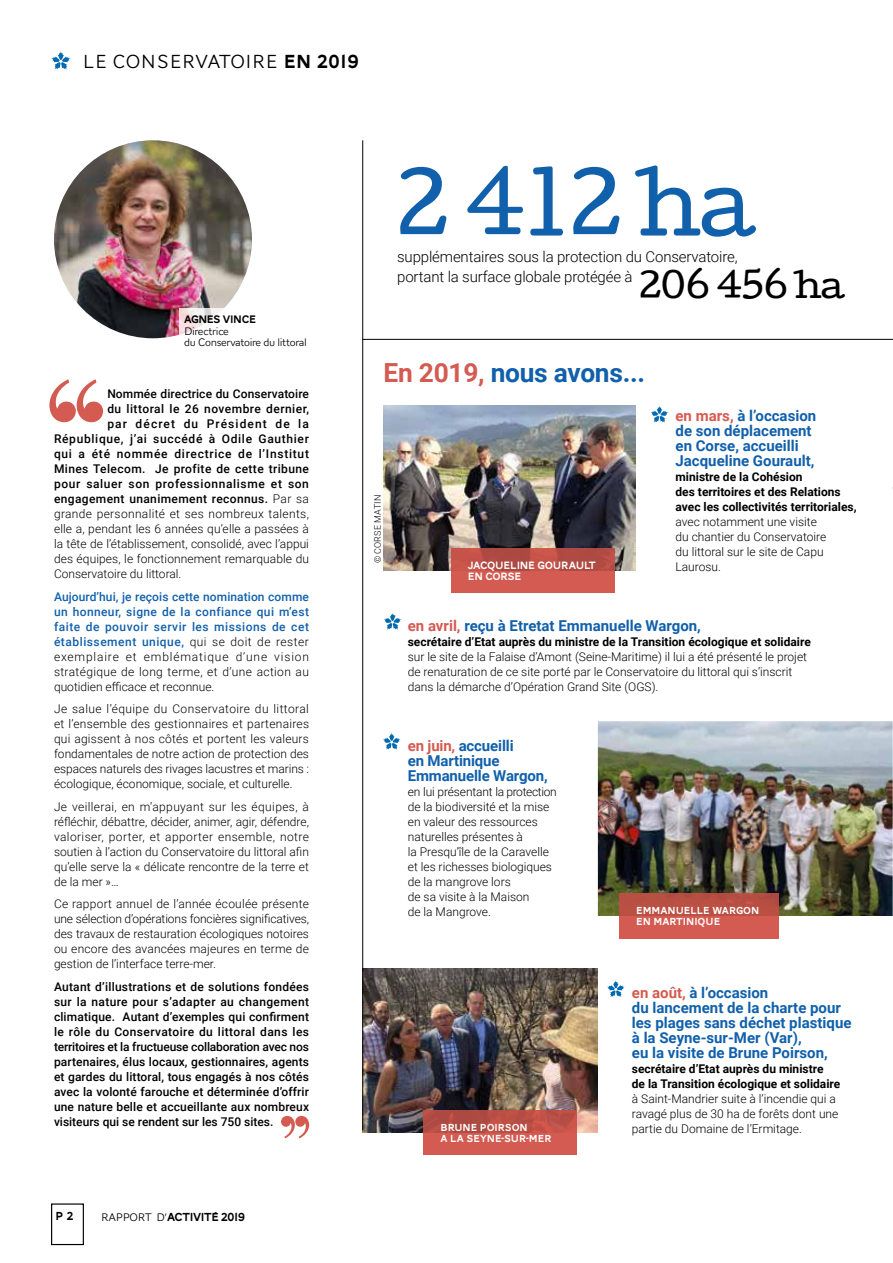
<style>
.page{position:relative;width:893px;height:1263px;background:#fff}
.page>*{position:absolute;margin:0;border:0;box-sizing:border-box;transform-origin:0 0}
.t1{font:82.5px "Cutive";color:#1160ab;scale:1.05 1}
.t2{font:33.6px "Cutive";letter-spacing:-.03em;color:#000;scale:1.1 1}
.t3{font:700 26.25px "Roboto";letter-spacing:-.01em;color:#1160ab}
.t4{font:300 19.5px "AW Conqueror Sans";letter-spacing:.02em;color:#000}
.t5{font:700 15px/15px "Roboto";color:#1160ab}
.t6{font:300 15px/19.5px "Roboto";letter-spacing:-.01em;color:#000}
.t7{font:300 12px/15px "Roboto";color:#000}
.t8{font:500 12px/15px "Roboto";letter-spacing:.035em;color:#000;text-align:justify}
.t9{font:500 12px/15px "Roboto";letter-spacing:.045em;color:#1160ab;text-align:justify}
.t10{font:700 12px/15px "Roboto";color:#000}
.t11{font:300 12px "Roboto";letter-spacing:.03em;color:#000}
.t12{font:500 12px "Roboto";letter-spacing:.055em;color:#000}
.t13{font:500 12px "Roboto";letter-spacing:.06em;color:#000}
.t14{font:500 12px "Roboto";letter-spacing:.01em;color:#000}
.t15{font:500 12px "Roboto";letter-spacing:.09em;color:#000}
.t16{font:12px "AW Conqueror Carved One";letter-spacing:-.03em;color:#000}
.t17{font:300 11.25px/11.2px "AW Conqueror Sans";letter-spacing:-.03em;color:#000}
.t18{font:11.25px "AW Conqueror Carved One";letter-spacing:-.03em;color:#000}
.t19{font:10.95px/10.9px "AW Conqueror Carved One";letter-spacing:-.02em;color:#fff}
.t20{font:10.5px/10.9px "AW Conqueror Carved One";color:#fff}
.t21{font:300 9px "Roboto";letter-spacing:.025em;color:#000}
.s1{font-family:"AW Conqueror Carved One";font-weight:400}
.s2{font-weight:300}
.s3{font-weight:300;color:#000}
.s4{font-family:"AW Conqueror Sans";font-weight:300;font-size:11.25px}
.s5{color:#d45b51}
</style>
<div class="page">
<img style="left:383px;top:406px;width:252px;height:165px">
<img style="left:363px;top:968px;width:235px;height:164px">
<div style="left:51px;top:1203px;width:33px;height:42px;border:1px solid #000"></div>
<svg style="left:281px;top:1116px;width:28px;height:22px"></svg>
<hr style="left:362px;top:339px;width:531px;height:1px;background:#000">
<img style="left:54px;top:140px;width:198px;height:198px;border-radius:99px">
<div style="left:179px;top:308px;width:141px;height:60px;background:#fff"></div>
<svg style="left:49px;top:379px;width:54px;height:43px"></svg>
<svg style="left:51px;top:51px;width:20px;height:19px"></svg>
<svg style="left:650px;top:406px;width:18px;height:17px"></svg>
<svg style="left:383px;top:733px;width:18px;height:17px"></svg>
<svg style="left:384px;top:613px;width:18px;height:17px"></svg>
<svg style="left:423px;top:1110px;width:154px;height:45px;background:#c6544b"></svg>
<svg style="left:451px;top:548px;width:163px;height:45px;background:#c5544b"></svg>
<svg style="left:607px;top:980px;width:18px;height:17px"></svg>
<img style="left:598px;top:721px;width:295px;height:195px">
<div style="left:619px;top:893px;width:160px;height:45px;background:linear-gradient(to bottom,#af4b3f,#dc5f55)"></div>
<hr style="left:362px;top:140px;width:1px;height:990px;background:#000">
<h3 class="t4" style="left:83px;top:45px;width:278px">LE CONSERVATOIRE <span class="s1">EN 2019</span></h3>
<p class="t18" style="left:184px;top:315px;width:73px">AGNES VINCE</p>
<p class="t17" style="left:184px;top:325px;width:124px">Directrice<br>du Conservatoire du littoral</p>
<p class="t14" style="left:107px;top:385px;width:203px">Nommée directrice du Conservatoire</p>
<p class="t8" style="left:107px;top:401px;width:203px">du littoral le 26 novembre dernier,</p>
<p class="t15" style="left:107px;top:415px;width:203px">par décret du Président de la</p>
<p class="t12" style="left:54px;top:430px;width:256px">République, j’ai succédé à Odile Gauthier</p>
<p class="t13" style="left:54px;top:445px;width:257px">qui a été nommée directrice de l’Institut</p>
<p class="t8" style="left:54px;top:461px;width:257px">Mines Telecom. Je profite de cette tribune</p>
<p class="t8" style="left:54px;top:476px;width:256px">pour saluer son professionnalisme et son</p>
<p class="t8" style="left:54px;top:491px;width:256px">engagement unanimement reconnus. <span class="s2">Par sa</span></p>
<p class="t11" style="left:54px;top:505px;width:256px">grande personnalité et ses nombreux talents,</p>
<p class="t7" style="left:54px;top:521px;width:257px">elle a, pendant les 6 années qu’elle a passées à</p>
<p class="t7" style="left:54px;top:536px;width:256px">la tête de l’établissement, consolidé, avec l’appui</p>
<p class="t7" style="left:54px;top:551px;width:257px">des équipes, le fonctionnement remarquable du</p>
<p class="t7" style="left:54px;top:566px;width:129px">Conservatoire du littoral.</p>
<p class="t9" style="left:54px;top:588px;width:257px">Aujourd’hui, je reçois cette nomination comme un honneur, signe de la confiance qui m’est faite de pouvoir servir les missions de cet établissement unique, <span class="s3">qui se doit de rester exemplaire et emblématique d’une vision stratégique de long terme, et d’une action au quotidien efficace et reconnue.</span></p>
<p class="t7" style="left:54px;top:701px;width:257px;text-align:justify">Je salue l’équipe du Conservatoire du littoral et l’ensemble des gestionnaires et partenaires qui agissent à nos côtés et portent les valeurs fondamentales de notre action de protection des espaces naturels des rivages lacustres et marins : écologique, économique, sociale, et culturelle.</p>
<p class="t7" style="left:54px;top:798px;width:257px;text-align:justify">Je veillerai, en m’appuyant sur les équipes, à réfléchir, débattre, décider, animer, agir, défendre, valoriser, porter, et apporter ensemble, notre soutien à l’action du Conservatoire du littoral afin qu’elle serve la « délicate rencontre de la terre et de la mer »…</p>
<p class="t7" style="left:54px;top:896px;width:257px;text-align:justify">Ce rapport annuel de l’année écoulée présente une sélection d’opérations foncières significatives, des travaux de restauration écologiques notoires ou encore des avancées majeures en terme de gestion de l’interface terre-mer.</p>
<p class="t8" style="left:54px;top:978px;width:257px">Autant d’illustrations et de solutions fondées sur la nature pour s’adapter au changement climatique. Autant d’exemples qui confirment le rôle du Conservatoire du littoral dans les territoires et la fructueuse collaboration avec nos partenaires, élus locaux, gestionnaires, agents et gardes du littoral, tous engagés à nos côtés avec la volonté farouche et déterminée d’offrir une nature belle et accueillante aux nombreux visiteurs qui se rendent sur les 750 sites.</p>
<p class="t16" style="left:56px;top:1211px;width:20px">P 2</p>
<p class="t16" style="left:101px;top:1212px;width:145px"><span class="s4">RAPPORT D’</span>ACTIVITÉ 2019</p>
<h1 class="t1" style="left:394px;top:140px;width:346px">2 412 ha</h1>
<p class="t6" style="left:397px;top:246px;width:342px">supplémentaires sous la protection du Conservatoire, portant la surface globale protégée à</p>
<h2 class="t2" style="left:638px;top:259px;width:189px">206 456 ha</h2>
<h3 class="t3" style="left:383px;top:355px;width:263px"><span class="s5">En 2019,</span> nous avons...</h3>
<p class="t21" style="left:371px;top:563px;width:70px;rotate:-90deg">© CORSE MATIN</p>
<p class="t19" style="left:468px;top:561px;width:129px">JACQUELINE GOURAULT<br>EN CORSE</p>
<p class="t5" style="left:675px;top:407px;width:142px"><span class="s5">en mars,</span> à l’occasion de son déplacement en Corse, accueilli<br>Jacqueline Gourault,</p>
<p class="t10" style="left:675px;top:468px;width:183px">ministre de la Cohésion<br>des territoires et des Relations avec les collectivités territoriales,</p>
<p class="t7" style="left:675px;top:513px;width:152px">avec notamment une visite du chantier du Conservatoire du littoral sur le site de Capu<br>Laurosu.</p>
<p class="t5" style="left:408px;top:617px;width:295px"><span class="s5">en avril,</span> reçu à Etretat Emmanuelle Wargon,</p>
<p class="t10" style="left:408px;top:633px;width:405px">secrétaire d’Etat auprès du ministre de la Transition écologique et solidaire</p>
<p class="t7" style="left:408px;top:648px;width:401px">sur le site de la Falaise d’Amont (Seine-Maritime) il lui a été présenté le projet de renaturation de ce site porté par le Conservatoire du littoral qui s’inscrit dans la démarche d’Opération Grand Site (OGS).</p>
<p class="t5" style="left:408px;top:737px;width:141px"><span class="s5">en juin,</span> accueilli<br>en Martinique<br>Emmanuelle Wargon,</p>
<p class="t7" style="left:408px;top:783px;width:150px">en lui présentant la protection de la biodiversité et la mise en valeur des ressources naturelles présentes à<br>la Presqu’île de la Caravelle et les richesses biologiques de la mangrove lors<br>de sa visite à la Maison<br>de la Mangrove.</p>
<p class="t20" style="left:441px;top:1122px;width:113px">BRUNE POIRSON<br>A LA SEYNE-SUR-MER</p>
<p class="t20" style="left:636px;top:906px;width:125px">EMMANUELLE WARGON<br>EN MARTINIQUE</p>
<p class="t5" style="left:632px;top:985px;width:221px"><span class="s5">en août,</span> à l’occasion<br>du lancement de la charte pour les plages sans déchet plastique à la Seyne-sur-Mer (Var),<br>eu la visite de Brune Poirson,</p>
<p class="t10" style="left:632px;top:1061px;width:210px">secrétaire d’Etat auprès du ministre<br>de la Transition écologique et solidaire</p>
<p class="t7" style="left:632px;top:1091px;width:208px">à Saint-Mandrier suite à l’incendie qui a ravagé plus de 30 ha de forêts dont une partie du Domaine de l’Ermitage.</p>
</div>
